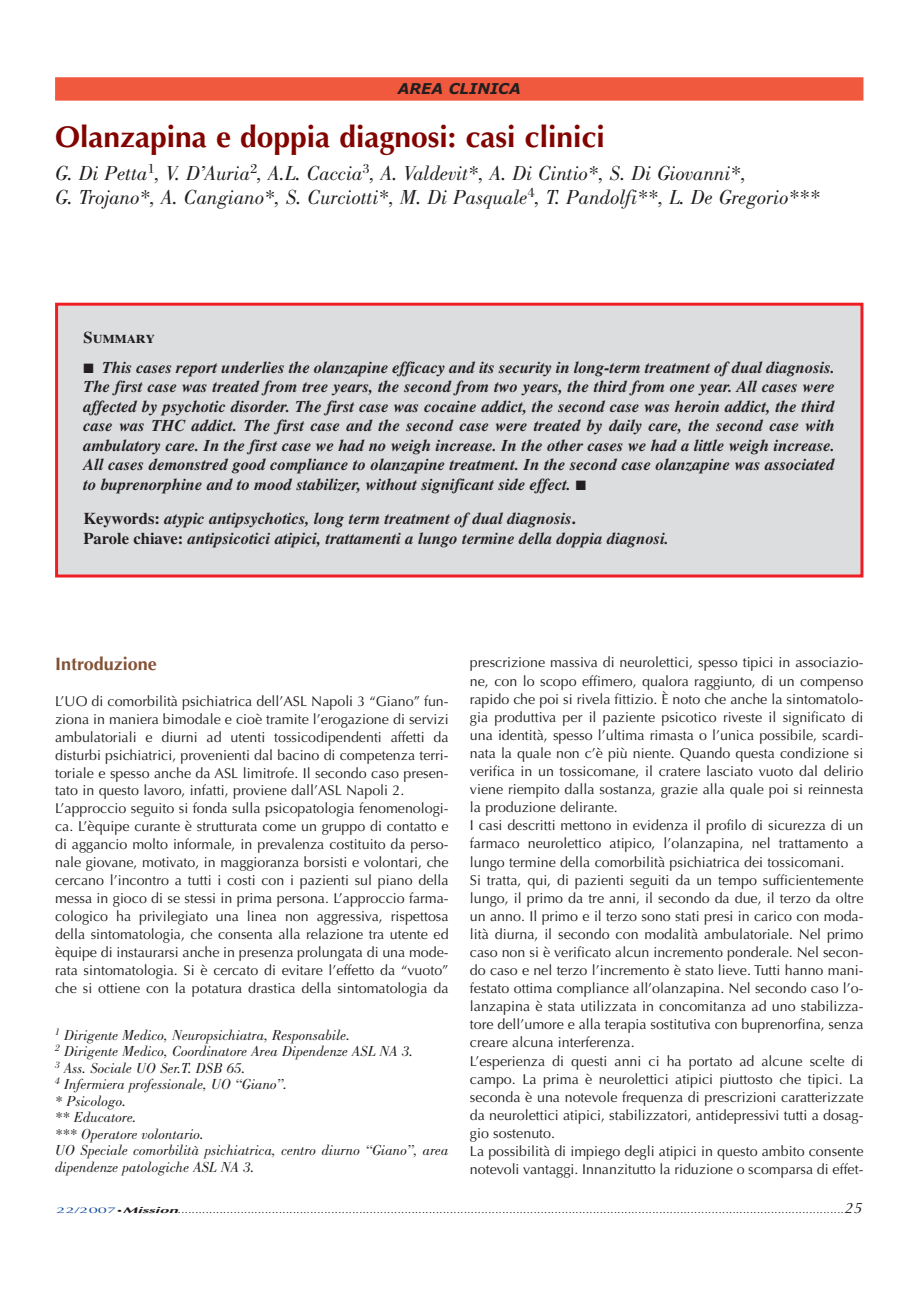
<style>
.page{position:relative;width:919px;height:1289px;background:#fff}
.page>*{position:absolute;margin:0;border:0;box-sizing:border-box;transform-origin:0 0}
.t1{font:700 30px "Optima";color:#820401}
.t2{font:italic 21px/24px "Bodoni";color:#231f20}
.t3{font:700 18px "Optima";color:#835237}
.t4{font:italic 700 16.5px/19.5px "Times";color:#231f20;text-align:justify}
.t5{font:16.5px "Times Bold SC";color:#231f20}
.t6{font:italic 15px/16.5px "Bodoni";color:#231f20}
.t7{font:italic 700 15px "Verdana";color:#231f20}
.t8{font:14.25px/18.1px "Optima";color:#231f20}
.t9{font:10.5px "Optima";color:#231f20}
.s1{font-style:normal}
.s2{font-size:8.25px;color:#0d499a}
.s3{font-size:6.3px}
.s4{font-weight:700;font-style:italic;font-size:8.25px}
.s5{font-style:italic;font-size:15px}
</style>
<div class="page">
<div style="left:55px;top:77px;width:808px;height:24px;background:#f0593e"></div>
<div style="left:58px;top:306px;width:802px;height:268px;background:#dcdddf"></div>
<div style="left:55px;top:303px;width:808px;height:274px;border:3px solid #ee1d23"></div>
<p class="t7" style="left:398px;top:83px;width:124px">AREA CLINICA</p>
<h1 class="t1" style="left:55px;top:124px;width:551px">Olanzapina e doppia diagnosi: casi clinici</h1>
<h2 class="t2" style="left:55px;top:163px;width:766px">G. Di Petta<sup>1</sup>, V. D’Auria<sup>2</sup>, A.L. Caccia<sup>3</sup>, A. Valdevit*, A. Di Cintio*, S. Di Giovanni*,<br>G. Trojano*, A. Cangiano*, S. Curciotti*, M. Di Pasquale<sup>4</sup>, T. Pandolfi**, L. De Gregorio***</h2>
<p class="t5" style="left:84px;top:331px;width:73px">Summary</p>
<p class="t4" style="left:84px;top:359px;width:752px">■ This cases report underlies the olanzapine efficacy and its security in long-term treatment of dual diagnosis.<br>The first case was treated from tree years, the second from two years, the third from one year. All cases were affected by psychotic disorder. The first case was cocaine addict, the second case was heroin addict, the third case was THC addict. The first case and the second case were treated by daily care, the second case with ambulatory care. In the first case we had no weigh increase. In the other cases we had a little weigh increase.<br>All cases demonstred good compliance to olanzapine treatment. In the second case olanzapine was associated to buprenorphine and to mood stabilizer, without significant side effect. ■</p>
<p class="t4" style="left:84px;top:510px;width:587px"><span class="s1">Keywords:</span> atypic antipsychotics, long term treatment of dual diagnosis<span class="s1">.<br>Parole chiave:</span> antipsicotici atipici, trattamenti a lungo termine della doppia diagnosi.</p>
<p class="t3" style="left:55px;top:656px;width:103px">Introduzione</p>
<p class="t8" style="left:55px;top:693px;width:395px">L’UO di comorbilità psichiatrica dell’ASL Napoli 3 “Giano” fun&shy;ziona in maniera bimodale e cioè tramite l’erogazione di servizi ambulatoriali e diurni ad utenti tossicodipendenti affetti da disturbi psichiatrici, provenienti dal bacino di competenza terri&shy;toriale e spesso anche da ASL limitrofe. Il secondo caso presen&shy;tato in questo lavoro, infatti, proviene dall’ASL Napoli 2.<br>L’approccio seguito si fonda sulla psicopatologia fenomenologi&shy;ca. L’èquipe curante è strutturata come un gruppo di contatto e di aggancio molto informale, in prevalenza costituito da perso&shy;nale giovane, motivato, in maggioranza borsisti e volontari, che cercano l’incontro a tutti i costi con i pazienti sul piano della messa in gioco di se stessi in prima persona. L’approccio farma&shy;cologico ha privilegiato una linea non aggressiva, rispettosa della sintomatologia, che consenta alla relazione tra utente ed èquipe di instaurarsi anche in presenza prolungata di una mode&shy;rata sintomatologia. Si è cercato di evitare l’effetto da “vuoto” che si ottiene con la potatura drastica della sintomatologia da</p>
<p class="t6" style="left:55px;top:1028px;width:395px"><sup>1</sup> Dirigente Medico, Neuropsichiatra, Responsabile.<br><sup>2</sup> Dirigente Medico, Coordinatore Area Dipendenze ASL NA 3.<br><sup>3</sup> Ass. Sociale UO Ser.T. DSB 65.<br><sup>4</sup> Infermiera professionale, UO “Giano”.<br>* Psicologo.<br>** Educatore.<br>*** Operatore volontario.<br>UO Speciale comorbilità psichiatrica, centro diurno “Giano”, area dipendenze patologiche ASL NA 3.</p>
<p class="t8" style="left:470px;top:655px;width:395px">prescrizione massiva di neurolettici, spesso tipici in associazio&shy;ne, con lo scopo effimero, qualora raggiunto, di un compenso rapido che poi si rivela fittizio. È noto che anche la sintomatolo&shy;gia produttiva per il paziente psicotico riveste il significato di una identità, spesso l’ultima rimasta o l’unica possibile, scardi&shy;nata la quale non c’è più niente. Quando questa condizione si verifica in un tossicomane, il cratere lasciato vuoto dal delirio viene riempito dalla sostanza, grazie alla quale poi si reinnesta la produzione delirante.<br>I casi descritti mettono in evidenza il profilo di sicurezza di un farmaco neurolettico atipico, l’olanzapina, nel trattamento a lungo termine della comorbilità psichiatrica dei tossicomani.<br>Si tratta, qui, di pazienti seguiti da un tempo sufficientemente lungo, il primo da tre anni, il secondo da due, il terzo da oltre un anno. Il primo e il terzo sono stati presi in carico con moda&shy;lità diurna, il secondo con modalità ambulatoriale. Nel primo caso non si è verificato alcun incremento ponderale. Nel secon&shy;do caso e nel terzo l’incremento è stato lieve. Tutti hanno mani&shy;festato ottima compliance all’olanzapina. Nel secondo caso l’o&shy;lanzapina è stata utilizzata in concomitanza ad uno stabilizza&shy;tore dell’umore e alla terapia sostitutiva con buprenorfina, senza creare alcuna interferenza.<br>L’esperienza di questi anni ci ha portato ad alcune scelte di campo. La prima è neurolettici atipici piuttosto che tipici. La seconda è una notevole frequenza di prescrizioni caratterizzate da neurolettici atipici, stabilizzatori, antidepressivi tutti a dosag&shy;gio sostenuto.<br>La possibilità di impiego degli atipici in questo ambito consente notevoli vantaggi. Innanzitutto la riduzione o scomparsa di effet-</p>
<p class="t9" style="left:57px;top:1205px;width:809px"><span class="s2">22/2007</span><span class="s3">•</span><span class="s4">Mission</span>...............................................................................................................................................................................................<span class="s5">25</span></p>
</div>
